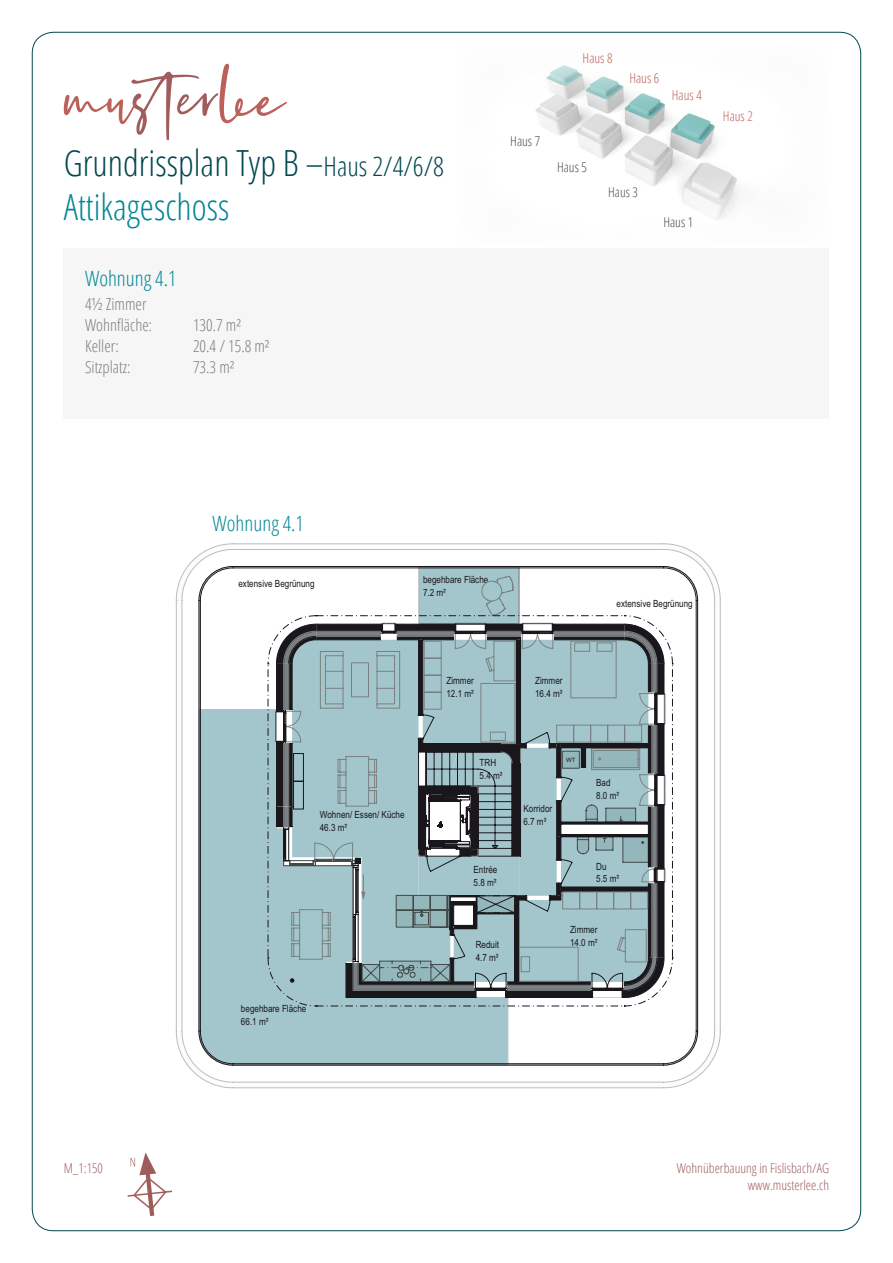
<style>
.page{position:relative;width:893px;height:1263px;background:#fff}
.page>*{position:absolute;margin:0;border:0;box-sizing:border-box;transform-origin:0 0}
.t1{font:300 condensed 36px "Open Sans";color:#00474f}
.t2{font:300 condensed 36px "Open Sans";color:#008692}
.t3{font:300 condensed 21px "Open Sans";color:#008692}
.t4{font:300 condensed 16.5px "Open Sans";color:#7c7d7f}
.t5{font:300 condensed 13.5px "Open Sans";color:#9f5e5d}
.t6{font:300 condensed 13.5px "Open Sans";color:#4c4c4e}
.t7{font:300 condensed 13.5px "Open Sans";color:#bd605a}
.t8{font:9.9px/12.8px "Arial Narrow";color:#1a171c}
.t9{font:6px "Arial";color:#1a171c}
.s1{font-size:27px}
</style>
<div class="page">
<div style="left:64px;top:249px;width:765px;height:170px;background:#f6f6f7"></div>
<svg style="left:175px;top:543px;width:546px;height:546px"></svg>
<svg style="left:277px;top:624px;width:387px;height:373px;background:#8da7ac"></svg>
<svg style="left:127px;top:1152px;width:46px;height:64px"></svg>
<svg style="left:64px;top:64px;width:223px;height:76px"></svg>
<img style="left:535px;top:65px;width:204px;height:155px">
<p class="t1" style="left:64px;top:139px;width:382px">Grundrissplan Typ B –<span class="s1">Haus 2/4/6/8</span></p>
<p class="t2" style="left:64px;top:182px;width:167px">Attikageschoss</p>
<p class="t3" style="left:85px;top:264px;width:93px">Wohnung 4.1</p>
<p class="t4" style="left:85px;top:293px;width:63px">4½ Zimmer</p>
<p class="t4" style="left:85px;top:314px;width:69px">Wohnfläche:</p>
<p class="t4" style="left:193px;top:314px;width:50px">130.7 m²</p>
<p class="t4" style="left:85px;top:335px;width:35px">Keller:</p>
<p class="t4" style="left:193px;top:335px;width:78px">20.4 / 15.8 m²</p>
<p class="t4" style="left:85px;top:356px;width:47px">Sitzplatz:</p>
<p class="t4" style="left:193px;top:356px;width:43px">73.3 m²</p>
<p class="t6" style="left:510px;top:132px;width:31px">Haus 7</p>
<p class="t7" style="left:583px;top:49px;width:31px">Haus 8</p>
<p class="t7" style="left:629px;top:69px;width:31px">Haus 6</p>
<p class="t7" style="left:672px;top:86px;width:31px">Haus 4</p>
<p class="t6" style="left:557px;top:158px;width:31px">Haus 5</p>
<p class="t6" style="left:608px;top:183px;width:31px">Haus 3</p>
<p class="t6" style="left:663px;top:213px;width:31px">Haus 1</p>
<p class="t7" style="left:723px;top:107px;width:31px">Haus 2</p>
<p class="t3" style="left:213px;top:509px;width:93px">Wohnung 4.1</p>
<p class="t8" style="left:238px;top:577px;width:78px">extensive Begrünung</p>
<p class="t8" style="left:423px;top:573px;width:67px">begehbare Fläche<br>7.2 m²</p>
<p class="t8" style="left:617px;top:597px;width:78px">extensive Begrünung</p>
<p class="t8" style="left:320px;top:808px;width:86px">Wohnen/ Essen/ Küche<br>46.3 m²</p>
<p class="t8" style="left:241px;top:1002px;width:67px">begehbare Fläche<br>66.1 m²</p>
<p class="t8" style="left:446px;top:674px;width:29px">Zimmer<br>12.1 m²</p>
<p class="t8" style="left:535px;top:674px;width:29px">Zimmer<br>16.4 m²</p>
<p class="t8" style="left:480px;top:756px;width:24px">TRH<br>5.4 m²</p>
<p class="t8" style="left:474px;top:863px;width:25px">Entrée<br>5.8 m²</p>
<p class="t8" style="left:476px;top:938px;width:25px">Reduit<br>4.7 m²</p>
<p class="t9" style="left:566px;top:756px;width:11px">WT</p>
<p class="t8" style="left:523px;top:802px;width:30px">Korridor<br>6.7 m²</p>
<p class="t8" style="left:596px;top:776px;width:24px">Bad<br>8.0 m²</p>
<p class="t8" style="left:596px;top:859px;width:24px">Du<br>5.5 m²</p>
<p class="t8" style="left:570px;top:923px;width:29px">Zimmer<br>14.0 m²</p>
<p class="t5" style="left:64px;top:1159px;width:41px">M_1:150</p>
<p class="t5" style="left:677px;top:1159px;width:154px">Wohnüberbauung in Fislisbach/AG</p>
<p class="t5" style="left:748px;top:1175px;width:83px">www.musterlee.ch</p>
</div>
